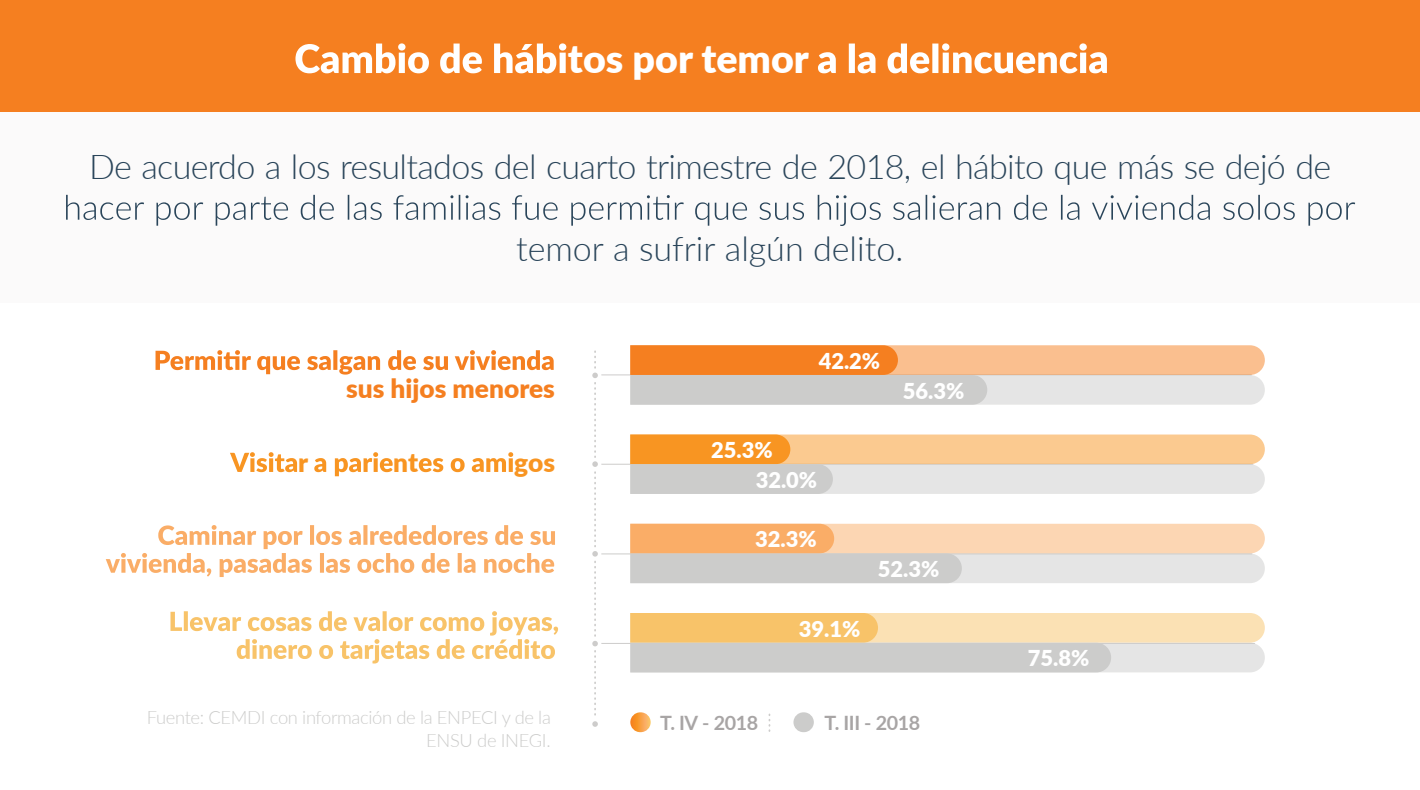
<style>
.page{position:relative;width:1420px;height:790px;background:#fff}
.page>*{position:absolute;margin:0;border:0;box-sizing:border-box;transform-origin:0 0}
.t1{font:900 39.38px "Lato";color:#fff}
.t2{font:300 34.12px "Lato";letter-spacing:-.02em;color:#2a455a}
.t3{font:300 34.12px "Lato";color:#2a455a}
.t4{font:900 26.25px "Lato";color:#f57f20}
.t5{font:900 26.25px "Lato";color:#f89522}
.t6{font:900 21.88px/29.8px "Lato";color:#fff}
.t7{font:700 19.69px "Lato";letter-spacing:-.02em;color:#a8a5a5}
.t8{font:300 18.38px/23.6px "Lato";letter-spacing:-.02em;color:#cccccb;text-align:right}
</style>
<div class="page">
<svg style="left:630px;top:712px;width:21px;height:19px"></svg>
<div style="left:793px;top:712px;width:21px;height:19px;background:#cccccb;border-radius:10px"></div>
<hr style="left:595px;top:374px;width:656px;height:1px;background:#cdcccb">
<hr style="left:595px;top:463px;width:658px;height:1px;background:#cdcccb">
<hr style="left:595px;top:553px;width:657px;height:1px;background:#cdcccb">
<hr style="left:595px;top:642px;width:659px;height:1px;background:#cdcccb">
<svg style="left:592px;top:351px;width:9px;height:376px"></svg>
<div style="left:0;top:109px;width:1420px;height:193px;background:#fbfafa"></div>
<div style="left:0;top:0;width:1420px;height:111px;background:#f57f20"></div>
<svg style="left:66px;top:195px;width:1289px;height:31px"></svg>
<svg style="left:295px;top:43px;width:271px;height:30px"></svg>
<svg style="left:818px;top:43px;width:289px;height:30px"></svg>
<svg style="left:170px;top:611px;width:388px;height:52px"></svg>
<svg style="left:106px;top:525px;width:449px;height:51px"></svg>
<svg style="left:230px;top:452px;width:67px;height:20px"></svg>
<svg style="left:314px;top:452px;width:79px;height:24px"></svg>
<svg style="left:419px;top:452px;width:94px;height:20px"></svg>
<svg style="left:156px;top:350px;width:398px;height:24px"></svg>
<svg style="left:768px;top:714px;width:2px;height:17px"></svg>
<svg style="left:630px;top:345px;width:635px;height:59px;background:#e7bd9b"></svg>
<svg style="left:630px;top:434px;width:635px;height:59px;background:#ebcda8"></svg>
<svg style="left:630px;top:523px;width:635px;height:60px;background:#e9d1ba"></svg>
<svg style="left:630px;top:613px;width:635px;height:59px;background:#e6d3b4"></svg>
<p class="t1" style="left:568px;top:29px;width:243px">tos por temor</p>
<p class="t2" style="left:89px;top:142px;width:1244px">De acuerdo a los resultados del cuarto trimestre de 2018, el hábito que más se dejó de</p>
<p class="t3" style="left:516px;top:224px;width:389px">temor a sufrir algún delito.</p>
<p class="t4" style="left:346px;top:368px;width:210px">sus hijos menores</p>
<p class="t5" style="left:298px;top:442px;width:12px">r</p>
<p class="t5" style="left:393px;top:442px;width:26px">nt</p>
<p class="t5" style="left:514px;top:442px;width:42px">gos</p>
<p class="t8" style="left:147px;top:704px;width:405px">Fuente: CEMDI con información de la ENPECI y de la<br>ENSU de INEGI.</p>
<p class="t6" style="left:819px;top:345px;width:63px">42.2%</p>
<p class="t6" style="left:756px;top:434px;width:63px;text-indent:-44px">25.3%<br>32.0%</p>
<p class="t6" style="left:755px;top:523px;width:63px">32.3%</p>
<p class="t6" style="left:903px;top:374px;width:63px">56.3%</p>
<p class="t6" style="left:799px;top:612px;width:63px">39.1%</p>
<p class="t6" style="left:878px;top:553px;width:63px">52.3%</p>
<p class="t7" style="left:660px;top:708px;width:99px">T. IV - 2018</p>
<p class="t7" style="left:824px;top:708px;width:97px">T. III - 2018</p>
<p class="t6" style="left:1028px;top:642px;width:63px">75.8%</p>
</div>
